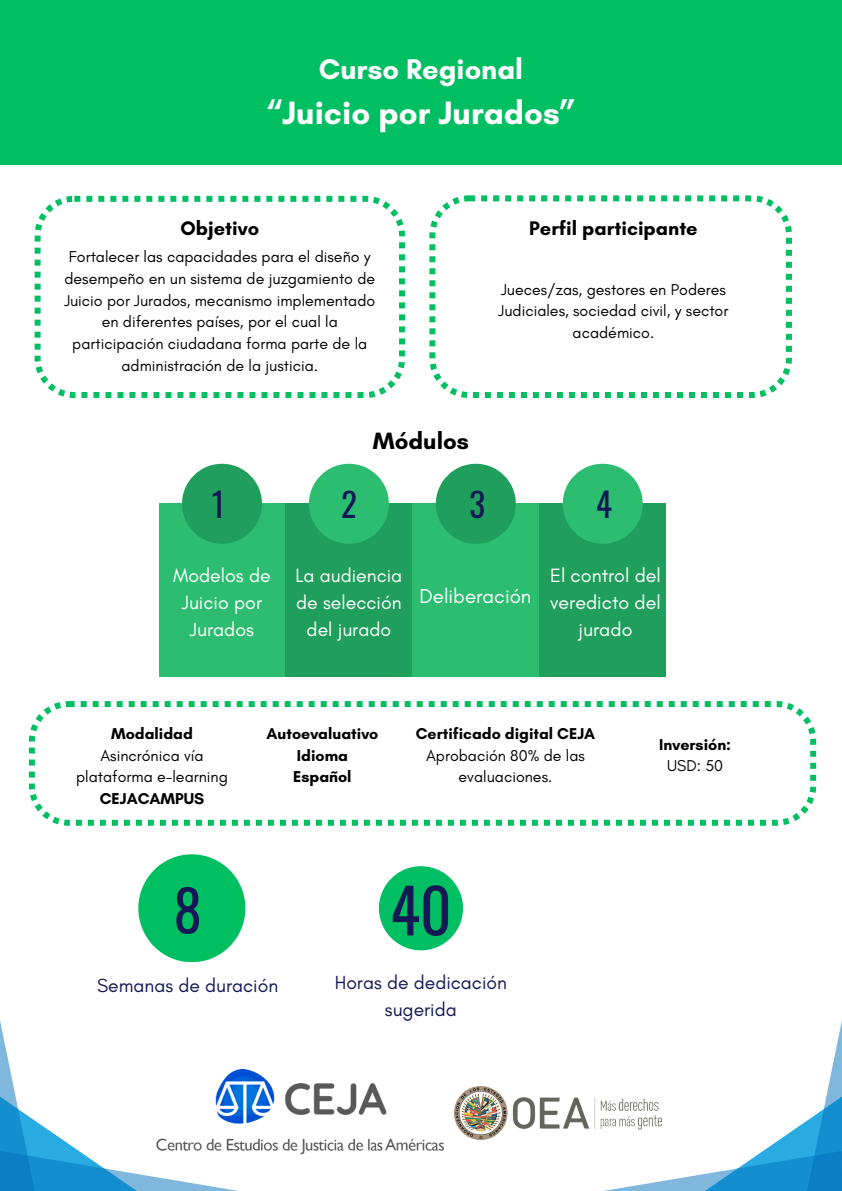
<style>
.page{position:relative;width:842px;height:1191px;background:#fff}
.page>*{position:absolute;margin:0;border:0;box-sizing:border-box;transform-origin:0 0}
.t1{font:61.3px "Oswald";color:#141956}
.t2{font:56.9px "Oswald";color:#141956}
.t3{font:33.1px "Oswald";color:#141956}
.t4{font:700 33px "Glacial Indifference";color:#fff}
.t5{font:700 29px "Glacial Indifference";color:#fff}
.t6{font:700 24px "Glacial Indifference";color:#000}
.t7{font:20.5px "Glacial Indifference";color:#fff}
.t8{font:700 20px "Glacial Indifference";color:#000}
.t9{font:19.7px/27px "Glacial Indifference";color:#fff;text-align:center}
.t10{font:19.5px/27px "Glacial Indifference";color:#fff;text-align:center}
.t11{font:19.4px/27px "Glacial Indifference";color:#fff;text-align:center}
.t12{font:19.3px/26.5px "Glacial Indifference";color:#141956;text-align:center}
.t13{font:16px/21.8px "Glacial Indifference";color:#000;text-align:center}
.t14{font:700 16px/21.8px "Glacial Indifference";color:#000;text-align:center}
.s1{font-weight:700}
</style>
<div class="page">
<div style="left:0;top:1px;width:842px;height:164px;background:#00bf63"></div>
<svg style="left:29px;top:701px;width:787px;height:124px"></svg>
<svg style="left:0;top:1021px;width:232px;height:169px"></svg>
<svg style="left:610px;top:1020px;width:232px;height:170px"></svg>
<svg style="left:35px;top:196px;width:370px;height:201px"></svg>
<svg style="left:429px;top:195px;width:363px;height:203px"></svg>
<div style="left:138px;top:854px;width:107px;height:108px;background:#00bf63;border-radius:50%"></div>
<div style="left:379px;top:866px;width:84px;height:84px;background:#00bf63;border-radius:50%"></div>
<div style="left:159px;top:503px;width:126px;height:173px;background:#2cbd70"></div>
<div style="left:285px;top:503px;width:127px;height:173px;background:#1f9f5b"></div>
<div style="left:412px;top:503px;width:127px;height:173px;background:#2cbd70"></div>
<div style="left:539px;top:503px;width:127px;height:173px;background:#1f9f5b"></div>
<div style="left:182px;top:463px;width:80px;height:80px;background:#1f9f5b;border-radius:50%"></div>
<div style="left:309px;top:463px;width:80px;height:80px;background:#2cbd70;border-radius:50%"></div>
<div style="left:436px;top:463px;width:80px;height:80px;background:#1f9f5b;border-radius:50%"></div>
<div style="left:563px;top:463px;width:80px;height:80px;background:#2cbd70;border-radius:50%"></div>
<img style="left:454px;top:1086px;width:207px;height:53px">
<img style="left:150px;top:1065px;width:294px;height:94px">
<h1 class="t5" style="left:319px;top:52px;width:206px">Curso Regional</h1>
<h1 class="t4" style="left:265px;top:93px;width:313px">“Juicio por Jurados”</h1>
<h5 class="t8" style="left:181px;top:216px;width:80px">Objetivo</h5>
<p class="t13" style="left:64px;top:245px;width:312px">Fortalecer las capacidades para el diseño y desempeño en un sistema de juzgamiento de Juicio por Jurados, mecanismo implementado en diferentes países, por el cual la participación ciudadana forma parte de la administración de la justicia.</p>
<p class="t6" style="left:373px;top:426px;width:98px">Módulos</p>
<p class="t8" style="left:529px;top:216px;width:170px">Perfil participante</p>
<p class="t13" style="left:499px;top:278px;width:231px">Jueces/zas, gestores en Poderes<br>Judiciales, sociedad civil, y sector académico.</p>
<h4 class="t3" style="left:212px;top:478px;width:15px">1</h4>
<p class="t3" style="left:341px;top:479px;width:17px">2</p>
<h4 class="t3" style="left:469px;top:478px;width:17px">3</h4>
<p class="t3" style="left:596px;top:478px;width:17px">4</p>
<h2 class="t10" style="left:173px;top:561px;width:99px">Modelos de<br>Juicio por<br>Jurados</h2>
<p class="t11" style="left:295px;top:561px;width:108px">La audiencia de selección del jurado</p>
<h4 class="t7" style="left:420px;top:583px;width:113px">Deliberación</h4>
<p class="t9" style="left:550px;top:562px;width:112px">El control del veredicto del jurado</p>
<h3 class="t14" style="left:111px;top:722px;width:83px">Modalidad</h3>
<p class="t13" style="left:76px;top:744px;width:153px">Asincrónica vía plataforma e-learning<br><span class="s1">CEJACAMPUS</span></p>
<h3 class="t14" style="left:266px;top:722px;width:113px">Autoevaluativo<br>Idioma<br>Español</h3>
<p class="t13" style="left:416px;top:722px;width:181px"><span class="s1">Certificado digital CEJA<br></span>Aprobación 80% de las evaluaciones.</p>
<p class="t14" style="left:659px;top:733px;width:73px">Inversión:</p>
<h4 class="t13" style="left:667px;top:754px;width:57px">USD: 50</h4>
<p class="t2" style="left:174px;top:865px;width:30px">8</p>
<p class="t12" style="left:97px;top:971px;width:182px">Semanas de duración</p>
<h4 class="t1" style="left:390px;top:862px;width:63px">40</h4>
<h4 class="t12" style="left:335px;top:968px;width:174px">Horas de dedicación sugerida</h4>
</div>
